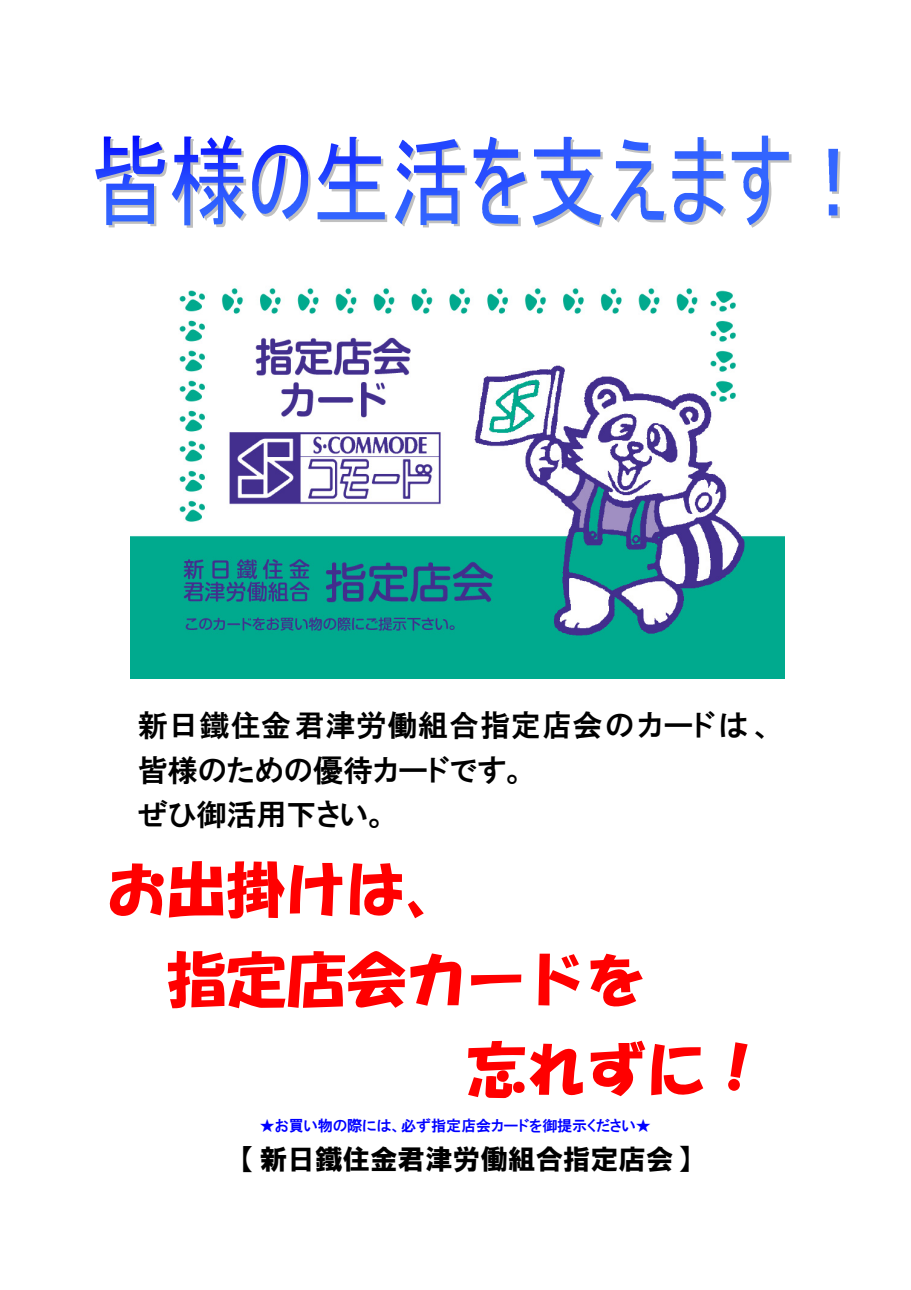
<style>
.page{position:relative;width:911px;height:1290px;background:#fff}
.page>*{position:absolute;margin:0;border:0;box-sizing:border-box;transform-origin:0 0}
.t1{font:60px "HGS Soei Kakupoptai";color:#f00}
.t2{font:30px/44.9px "HGP Gothic E";letter-spacing:.01em;color:#000}
.t3{font:27.62px "HGP Soei Kakugothic UB";color:#000}
.t4{font:15px "HGP Gothic E";color:#00f}
</style>
<div class="page">
<svg style="left:108px;top:162px;width:59px;height:65px"></svg>
<svg style="left:184px;top:179px;width:63px;height:49px"></svg>
<svg style="left:288px;top:166px;width:22px;height:55px"></svg>
<svg style="left:320px;top:214px;width:67px;height:8px"></svg>
<svg style="left:402px;top:165px;width:65px;height:62px"></svg>
<svg style="left:491px;top:174px;width:36px;height:52px"></svg>
<svg style="left:535px;top:151px;width:69px;height:77px"></svg>
<svg style="left:616px;top:211px;width:50px;height:12px"></svg>
<svg style="left:682px;top:154px;width:44px;height:71px"></svg>
<svg style="left:749px;top:151px;width:42px;height:77px"></svg>
<svg style="left:830px;top:151px;width:10px;height:67px"></svg>
<img style="left:95px;top:136px;width:70px;height:89px">
<img style="left:172px;top:136px;width:72px;height:89px">
<img style="left:252px;top:145px;width:56px;height:74px">
<img style="left:317px;top:137px;width:68px;height:82px">
<img style="left:395px;top:139px;width:69px;height:86px">
<img style="left:473px;top:137px;width:52px;height:87px">
<img style="left:532px;top:137px;width:69px;height:88px">
<img style="left:610px;top:140px;width:54px;height:80px">
<img style="left:672px;top:137px;width:51px;height:85px">
<img style="left:731px;top:136px;width:57px;height:89px">
<img style="left:828px;top:149px;width:10px;height:66px">
<img style="left:130px;top:288px;width:654px;height:390px">
<p class="t2" style="left:138px;top:702px;width:637px">新日鐵住金君津労働組合指定店会のカードは、皆様のための優待カードです。<br>ぜひ御活用下さい。</p>
<h1 class="t1" style="left:106px;top:859px;width:361px">お出掛けは、</h1>
<h1 class="t1" style="left:166px;top:949px;width:481px">指定店会カードを</h1>
<h1 class="t1" style="left:466px;top:1039px;width:302px">忘れずに！</h1>
<p class="t4" style="left:260px;top:1118px;width:392px">★お買い物の際には、必ず指定店会カードを御提示ください★</p>
<p class="t3" style="left:242px;top:1145px;width:449px">【新日鐵住金君津労働組合指定店会】</p>
</div>
